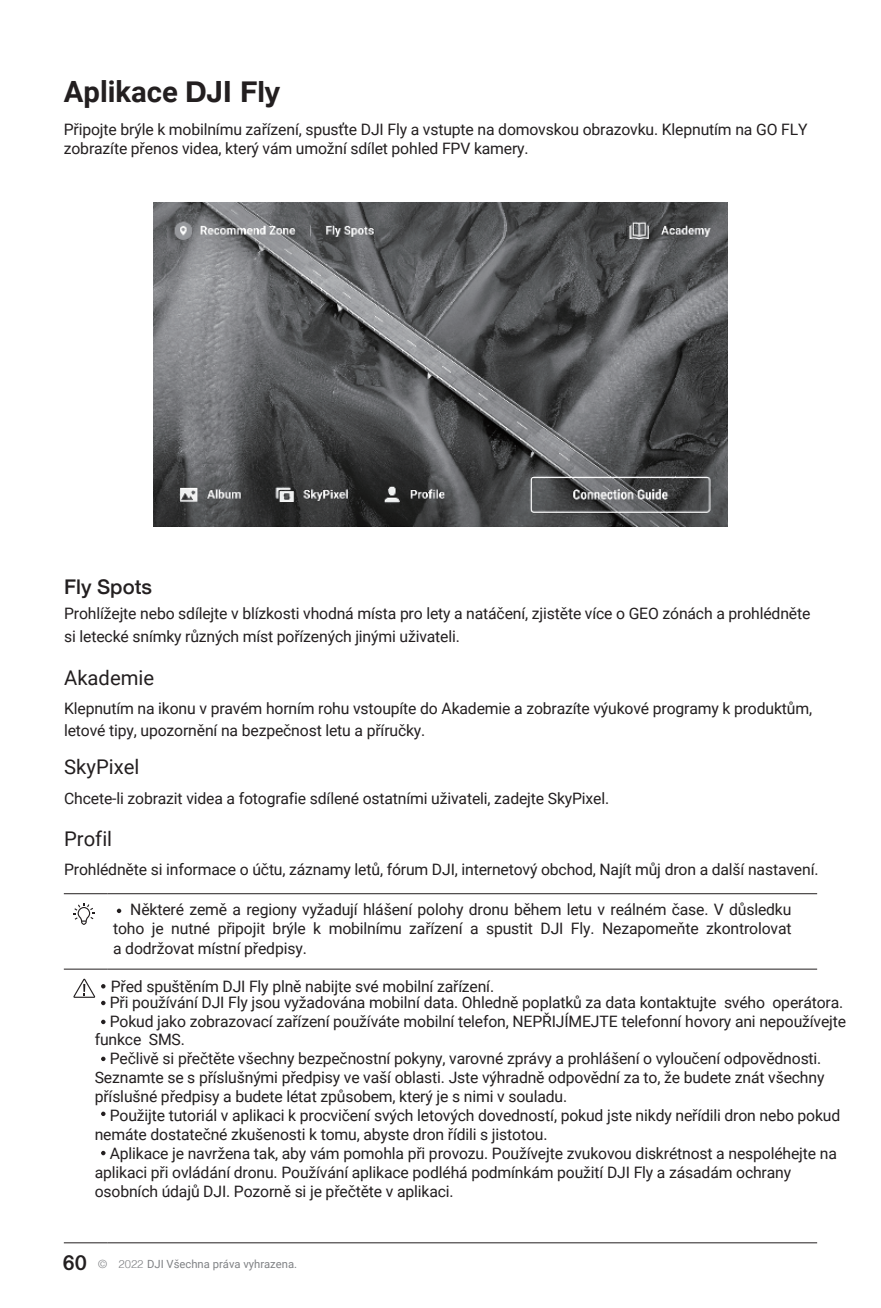
<style>
.page{position:relative;width:881px;height:1308px;background:#fff}
.page>*{position:absolute;margin:0;border:0;box-sizing:border-box;transform-origin:0 0}
.t1{font:700 29.25px "Roboto";color:#231f20}
.t2{font:20.25px "Roboto";color:#231f20}
.t3{font:500 20.25px "Helvetica Neue";color:#231f20}
.t4{font:15.75px/18.9px "Roboto";letter-spacing:-.01em;color:#231f20}
.t5{font:11.25px "Roboto";color:#808285}
.s1{font-family:"Helvetica Neue"}
.s2{font-family:"Gujarati Sangam MN";font-weight:700;font-size:18px;color:#231f20}
.s3{font-family:"Helvetica";font-weight:300}
</style>
<div class="page">
<hr style="left:64px;top:893px;width:43px;height:1px;background:#231f20">
<hr style="left:107px;top:893px;width:709px;height:1px;background:#231f20">
<hr style="left:64px;top:968px;width:43px;height:1px;background:#231f20">
<hr style="left:107px;top:968px;width:709px;height:1px;background:#231f20">
<hr style="left:64px;top:1242px;width:43px;height:1px;background:#231f20">
<hr style="left:107px;top:1242px;width:709px;height:1px;background:#231f20">
<svg style="left:73px;top:903px;width:21px;height:22px"></svg>
<svg style="left:117px;top:908px;width:4px;height:5px"></svg>
<svg style="left:73px;top:978px;width:22px;height:19px"></svg>
<svg style="left:101px;top:984px;width:4px;height:4px"></svg>
<svg style="left:101px;top:1000px;width:4px;height:5px"></svg>
<svg style="left:101px;top:1019px;width:4px;height:5px"></svg>
<svg style="left:101px;top:1056px;width:4px;height:5px"></svg>
<svg style="left:101px;top:1111px;width:4px;height:5px"></svg>
<svg style="left:101px;top:1150px;width:4px;height:5px"></svg>
<img style="left:153px;top:203px;width:574px;height:323px">
<h1 class="t1" style="left:64px;top:71px;width:218px">Aplikace <span class="s1">DJI Fly</span></h1>
<p class="t4" style="left:64px;top:119px;width:744px">Připojte brýle k mobilnímu zařízení, spusťte DJI Fly a vstupte na domovskou obrazovku. Klepnutím na GO FLY zobrazíte přenos videa, který vám umožní sdílet pohled FPV kamery.</p>
<p class="t3" style="left:64px;top:579px;width:89px">Fly Spots</p>
<p class="t4" style="left:64px;top:600px;width:747px;line-height:23.6px">Prohlížejte nebo sdílejte v blízkosti vhodná místa pro lety a natáčení, zjistěte více o GEO zónách a prohlédněte si letecké snímky různých míst pořízených jinými uživateli.</p>
<p class="t2" style="left:64px;top:663px;width:92px">Akademie</p>
<p class="t4" style="left:64px;top:696px;width:749px;line-height:22.5px">Klepnutím na ikonu v pravém horním rohu vstoupíte do Akademie a zobrazíte výukové programy k produktům, letové tipy, upozornění na bezpečnost letu a příručky.</p>
<p class="t2" style="left:64px;top:752px;width:77px">SkyPixel</p>
<p class="t4" style="left:64px;top:788px;width:546px">Chcete-li zobrazit videa a fotografie sdílené ostatními uživateli, zadejte SkyPixel.</p>
<p class="t2" style="left:64px;top:825px;width:50px">Profil</p>
<p class="t4" style="left:64px;top:859px;width:755px">Prohlédněte si informace o účtu, záznamy letů, fórum DJI, internetový obchod, Najít můj dron a další nastavení.</p>
<p class="t4" style="left:113px;top:900px;width:679px;line-height:18.2px;text-align:right">Některé země a regiony vyžadují hlášení polohy dronu během letu v reálném čase. V důsledku toho je nutné připojit brýle k mobilnímu zařízení a spustit DJI Fly. Nezapomeňte zkontrolovat</p>
<p class="t4" style="left:113px;top:938px;width:195px">a dodržovat místní předpisy.</p>
<p class="t4" style="left:110px;top:978px;width:734px;line-height:15.5px">Před spuštěním DJI Fly plně nabijte své mobilní zařízení.<br>Při používání DJI Fly jsou vyžadována mobilní data. Ohledně poplatků za data kontaktujte svého operátora.</p>
<p class="t4" style="left:110px;top:1011px;width:737px">Pokud jako zobrazovací zařízení používáte mobilní telefon, NEPŘIJÍMEJTE telefonní hovory ani nepoužívejte</p>
<p class="t4" style="left:95px;top:1029px;width:92px">funkce SMS.</p>
<p class="t4" style="left:110px;top:1048px;width:713px">Pečlivě si přečtěte všechny bezpečnostní pokyny, varovné zprávy a prohlášení o vyloučení odpovědnosti.</p>
<p class="t4" style="left:95px;top:1067px;width:731px">Seznamte se s příslušnými předpisy ve vaší oblasti. Jste výhradně odpovědní za to, že budete znát všechny</p>
<p class="t4" style="left:95px;top:1086px;width:474px">příslušné předpisy a budete létat způsobem, který je s nimi v souladu.</p>
<p class="t4" style="left:110px;top:1105px;width:731px">Použijte tutoriál v aplikaci k procvičení svých letových dovedností, pokud jste nikdy neřídili dron nebo pokud</p>
<p class="t4" style="left:95px;top:1124px;width:454px">nemáte dostatečné zkušenosti k tomu, abyste dron řídili s jistotou.</p>
<p class="t4" style="left:110px;top:1143px;width:728px">Aplikace je navržena tak, aby vám pomohla při provozu. Používejte zvukovou diskrétnost a nespoléhejte na</p>
<p class="t4" style="left:95px;top:1162px;width:697px">aplikaci při ovládání dronu. Používání aplikace podléhá podmínkám použití DJI Fly a zásadám ochrany</p>
<p class="t4" style="left:95px;top:1181px;width:360px">osobních údajů DJI. Pozorně si je přečtěte v aplikaci.</p>
<p class="t5" style="left:63px;top:1256px;width:236px"><span class="s2">60</span> <span class="s3">© 2022</span> DJI Všechna práva vyhrazena.</p>
</div>
